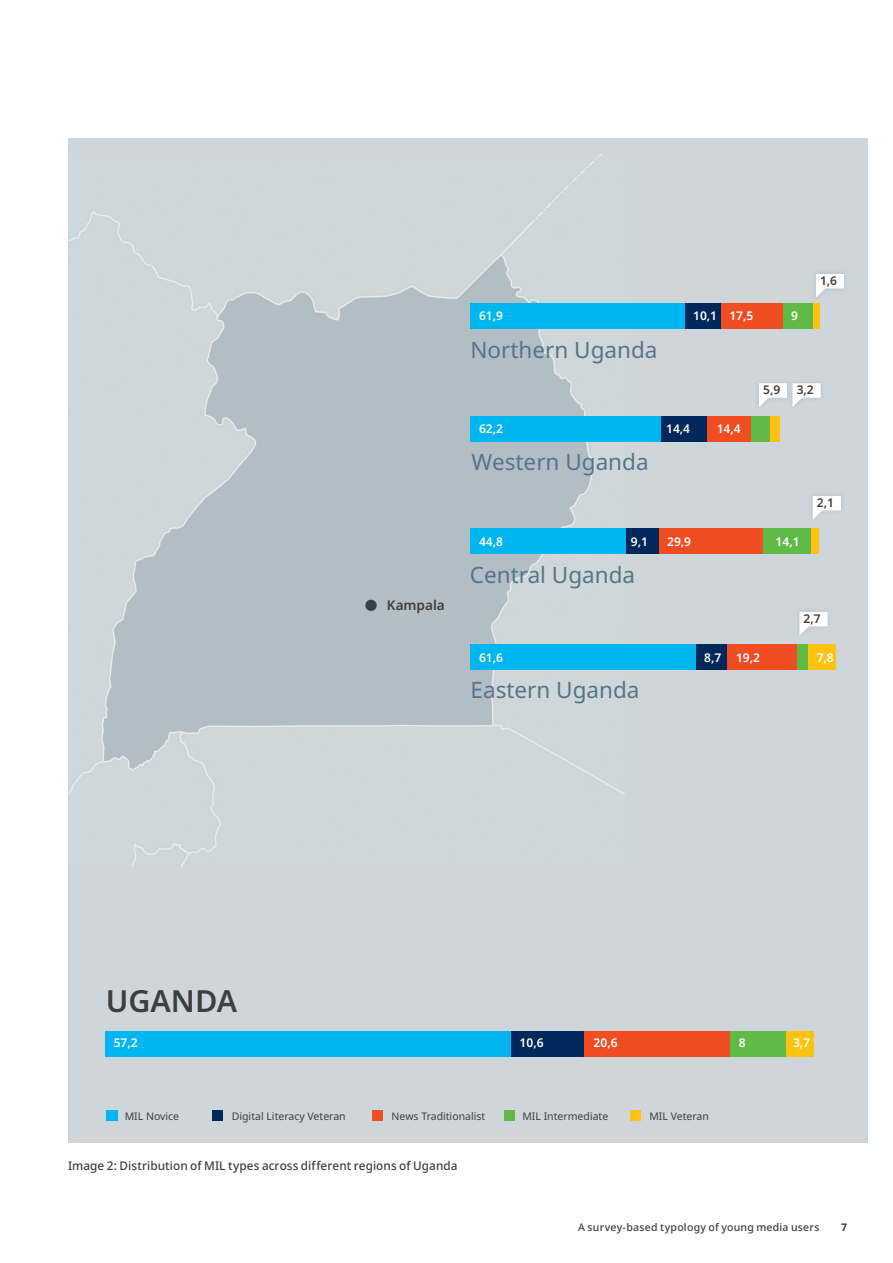
<style>
.page{position:relative;width:893px;height:1263px;background:#fff}
.page>*{position:absolute;margin:0;border:0;box-sizing:border-box;transform-origin:0 0}
.t1{font:600 30.45px "Noto Sans";color:#3e3e3f}
.t2{font:22.5px "Noto Sans";color:#597487}
.t3{font:600 13.5px "Noto Sans";color:#3e3e3f}
.t4{font:600 12px "Noto Sans";color:#fff}
.t5{font:500 12px "Noto Sans";letter-spacing:.005em;color:#3e3e3f}
.t6{font:600 12px "Noto Sans";color:#3e3e3f}
.t7{font:10.5px "Noto Sans";color:#3e3e3f}
.t8{font:500 10.5px "Noto Sans";letter-spacing:.025em;color:#3e3e3f}
.t9{font:700 10.5px "Noto Sans";color:#3e3e3f}
</style>
<div class="page">
<div style="left:68px;top:139px;width:800px;height:1004px;background:#ced6db"></div>
<img style="left:68px;top:154px;width:556px;height:712px">
<div style="left:106px;top:1031px;width:405px;height:25px;background:#00b6f0"></div>
<div style="left:511px;top:1031px;width:74px;height:25px;background:#00285b"></div>
<div style="left:585px;top:1031px;width:146px;height:25px;background:#f04d22"></div>
<div style="left:730px;top:1031px;width:57px;height:25px;background:#60bb46"></div>
<div style="left:786px;top:1031px;width:27px;height:25px;background:#fec210"></div>
<div style="left:381px;top:583px;width:107px;height:47px;background:#b3bfc6"></div>
<div style="left:470px;top:303px;width:215px;height:26px;background:#00b6f0"></div>
<div style="left:685px;top:303px;width:36px;height:26px;background:#00285b"></div>
<div style="left:721px;top:303px;width:82px;height:26px;background:#f04d22"></div>
<div style="left:783px;top:303px;width:31px;height:26px;background:#60bb46"></div>
<div style="left:813px;top:303px;width:7px;height:26px;background:#fec210"></div>
<div style="left:470px;top:416px;width:193px;height:25px;background:#00b6f0"></div>
<div style="left:662px;top:416px;width:45px;height:25px;background:#00285b"></div>
<div style="left:707px;top:416px;width:45px;height:25px;background:#f04d22"></div>
<div style="left:751px;top:416px;width:19px;height:25px;background:#60bb46"></div>
<div style="left:770px;top:416px;width:10px;height:25px;background:#fec210"></div>
<div style="left:470px;top:528px;width:157px;height:26px;background:#00b6f0"></div>
<div style="left:627px;top:528px;width:32px;height:26px;background:#00285b"></div>
<div style="left:659px;top:528px;width:104px;height:26px;background:#f04d22"></div>
<div style="left:763px;top:528px;width:49px;height:26px;background:#60bb46"></div>
<div style="left:812px;top:528px;width:7px;height:26px;background:#fec210"></div>
<div style="left:470px;top:645px;width:226px;height:25px;background:#00b6f0"></div>
<div style="left:696px;top:645px;width:32px;height:25px;background:#00285b"></div>
<div style="left:728px;top:645px;width:69px;height:25px;background:#f04d22"></div>
<div style="left:797px;top:645px;width:11px;height:25px;background:#60bb46"></div>
<div style="left:808px;top:645px;width:28px;height:25px;background:#fec210"></div>
<svg style="left:816px;top:274px;width:28px;height:24px"></svg>
<img style="left:758px;top:384px;width:1px;height:21px">
<svg style="left:759px;top:383px;width:62px;height:24px"></svg>
<svg style="left:813px;top:496px;width:28px;height:24px"></svg>
<svg style="left:799px;top:612px;width:29px;height:23px"></svg>
<div style="left:106px;top:1110px;width:11px;height:10px;background:#00b6f0"></div>
<div style="left:213px;top:1110px;width:10px;height:11px;background:#00285b"></div>
<div style="left:372px;top:1110px;width:10px;height:11px;background:#f04d22"></div>
<div style="left:504px;top:1110px;width:11px;height:11px;background:#60bb46"></div>
<div style="left:630px;top:1110px;width:11px;height:11px;background:#fec210"></div>
<p class="t4" style="left:479px;top:307px;width:25px">61,9</p>
<p class="t4" style="left:693px;top:307px;width:62px">10,1 17,5</p>
<p class="t4" style="left:791px;top:307px;width:8px">9</p>
<h2 class="t2" style="left:470px;top:334px;width:189px">Northern Uganda</h2>
<p class="t6" style="left:820px;top:272px;width:19px">1,6</p>
<p class="t4" style="left:479px;top:420px;width:25px">62,2</p>
<p class="t4" style="left:666px;top:420px;width:25px">14,4</p>
<p class="t4" style="left:717px;top:420px;width:25px">14,4</p>
<h2 class="t2" style="left:472px;top:446px;width:179px">Western Uganda</h2>
<p class="t6" style="left:763px;top:382px;width:19px">5,9</p>
<p class="t6" style="left:797px;top:382px;width:19px">3,2</p>
<p class="t6" style="left:817px;top:494px;width:19px">2,1</p>
<h1 class="t1" style="left:106px;top:979px;width:133px">UGANDA</h1>
<p class="t3" style="left:387px;top:595px;width:59px">Kampala</p>
<p class="t4" style="left:479px;top:533px;width:25px">44,8</p>
<p class="t4" style="left:631px;top:533px;width:19px">9,1</p>
<p class="t4" style="left:667px;top:533px;width:25px">29,9</p>
<p class="t4" style="left:776px;top:533px;width:25px">14,1</p>
<h2 class="t2" style="left:470px;top:559px;width:167px">Central Uganda</h2>
<p class="t6" style="left:804px;top:610px;width:19px">2,7</p>
<p class="t4" style="left:479px;top:649px;width:25px">61,6</p>
<p class="t4" style="left:704px;top:649px;width:57px">8,7 19,2</p>
<p class="t4" style="left:817px;top:649px;width:19px">7,8</p>
<h2 class="t2" style="left:470px;top:674px;width:171px">Eastern Uganda</h2>
<p class="t4" style="left:114px;top:1034px;width:25px">57,2</p>
<p class="t4" style="left:520px;top:1034px;width:25px">10,6</p>
<p class="t4" style="left:594px;top:1034px;width:25px">20,6</p>
<p class="t4" style="left:739px;top:1034px;width:8px">8</p>
<p class="t4" style="left:793px;top:1034px;width:19px">3,7</p>
<p class="t7" style="left:125px;top:1109px;width:56px">MIL Novice</p>
<p class="t7" style="left:232px;top:1108px;width:115px">Digital Literacy Veteran</p>
<p class="t7" style="left:392px;top:1108px;width:95px">News Traditionalist</p>
<p class="t7" style="left:522px;top:1108px;width:87px">MIL Intermediate</p>
<p class="t7" style="left:649px;top:1108px;width:61px">MIL Veteran</p>
<p class="t5" style="left:68px;top:1157px;width:391px">Image 2: Distribution of MIL types across different regions of Uganda</p>
<p class="t8" style="left:578px;top:1220px;width:243px">A survey-based typology of young media users</p>
<p class="t9" style="left:841px;top:1220px;width:8px">7</p>
</div>
